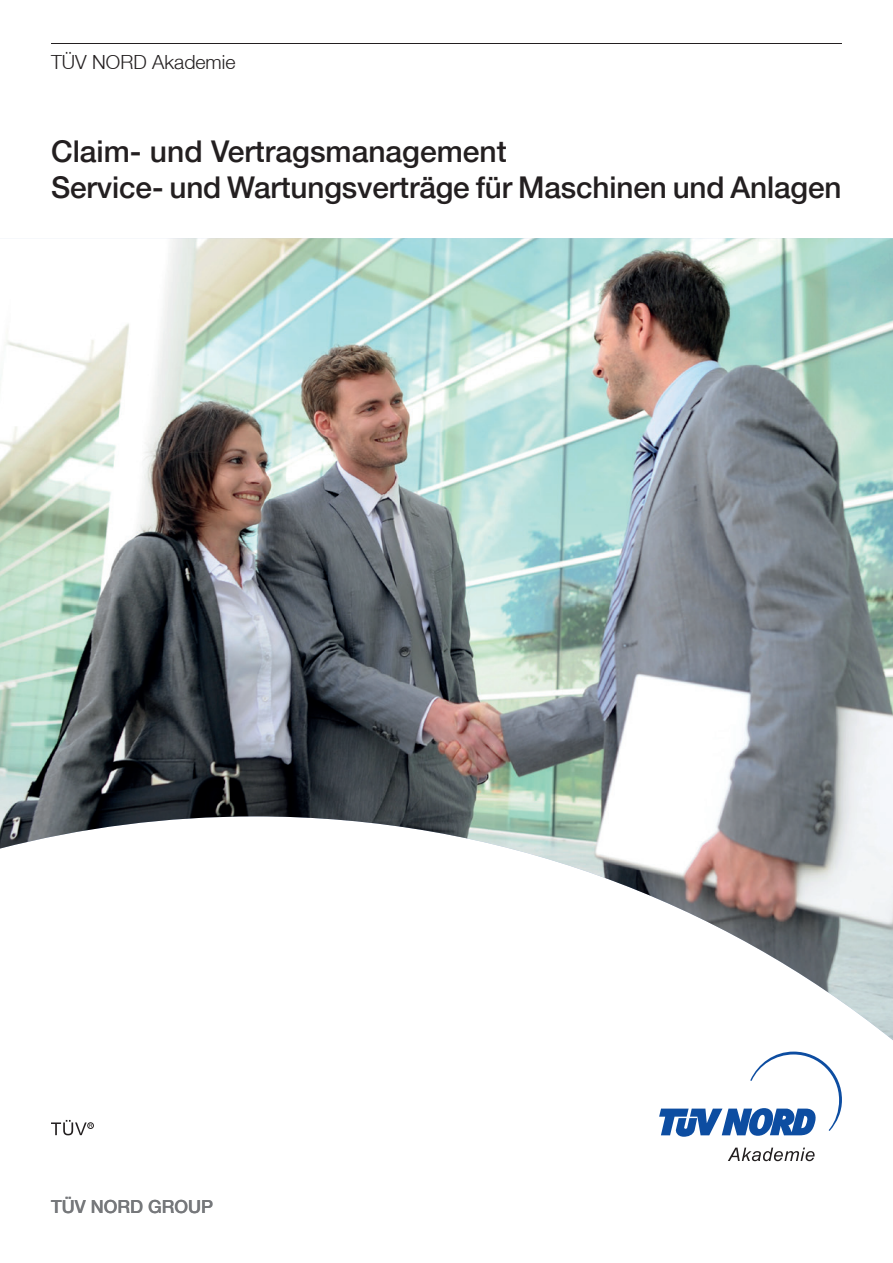
<style>
.page{position:relative;width:893px;height:1263px;background:#fff}
.page>*{position:absolute;margin:0;border:0;box-sizing:border-box;transform-origin:0 0}
.t1{font:500 30px/36px "Helvetica Neue LT";letter-spacing:-.005em;color:#231f20}
.t2{font:300 19.5px "Helvetica Neue LT";color:#231f20}
.t3{font:500 18px "Helvetica Neue LT";color:#76787b}
</style>
<div class="page">
<svg style="left:728px;top:1147px;width:87px;height:14px"></svg>
<svg style="left:659px;top:1051px;width:183px;height:86px"></svg>
<div style="left:87px;top:1122px;width:7px;height:7px;border:1px solid #231f20;border-radius:50%"></div>
<svg style="left:51px;top:1120px;width:41px;height:15px"></svg>
<hr style="left:51px;top:43px;width:791px;height:1px;background:#231f20">
<img style="left:0;top:238px;width:893px;height:802px">
<p class="t2" style="left:51px;top:50px;width:186px">TÜV NORD Akademie</p>
<p class="t1" style="left:51px;top:133px;width:792px">Claim- und Vertragsmanagement<br>Service- und Wartungsverträge für Maschinen und Anlagen</p>
<p class="t3" style="left:51px;top:1196px;width:164px">TÜV NORD GROUP</p>
</div>
